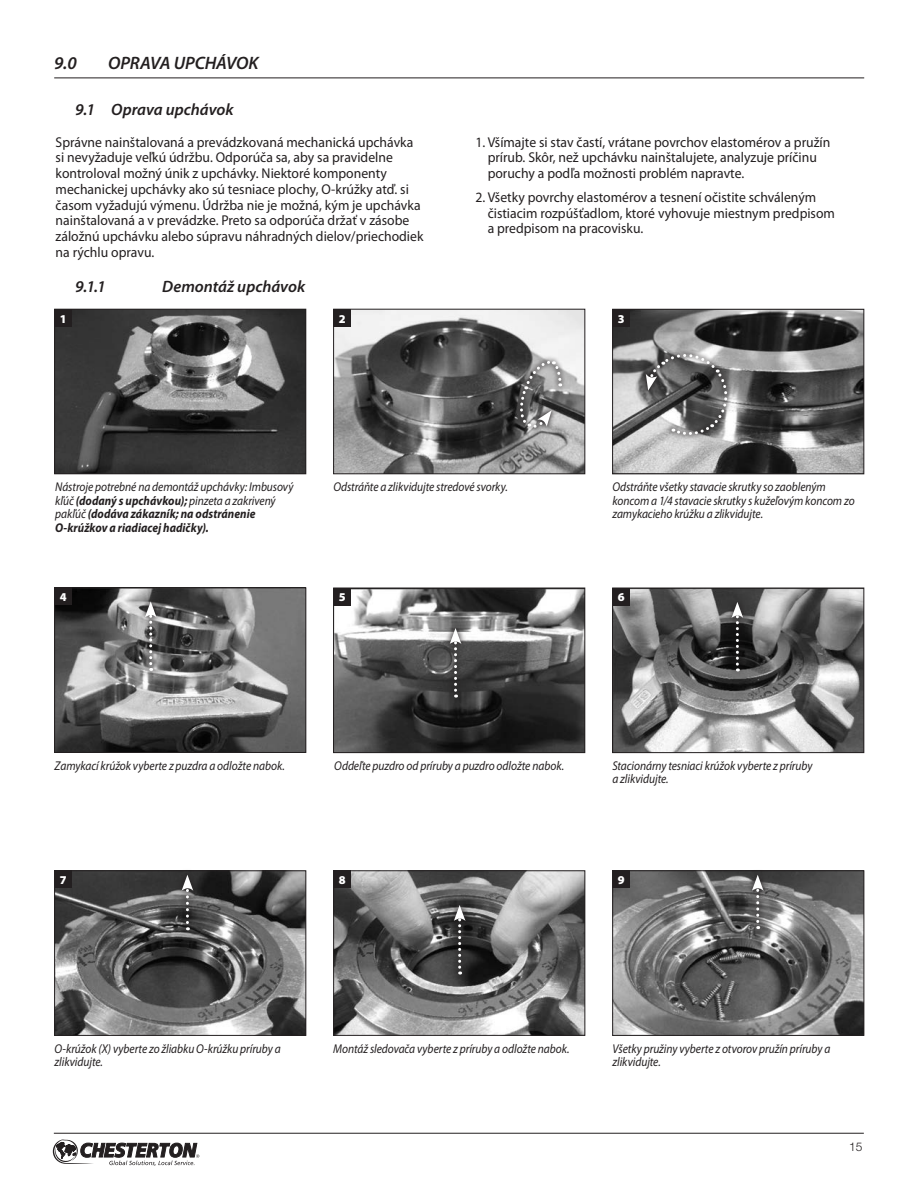
<style>
.page{position:relative;width:918px;height:1188px;background:#fff}
.page>*{position:absolute;margin:0;border:0;box-sizing:border-box;transform-origin:0 0}
.t1{font:italic 600 18px "Myriad Pro";letter-spacing:-.01em;color:#231f20}
.t2{font:italic 600 16.5px "Myriad Pro";color:#231f20}
.t3{font:14.25px/15.8px "Myriad Pro";color:#231f20;scale:.96 1}
.t4{font:italic 12.75px/13.5px "Myriad Pro";letter-spacing:-.005em;color:#231f20;scale:.9 1}
.t5{font:italic 700 12.75px/13.5px "Myriad Pro";color:#231f20;scale:.9 1}
.t6{font:900 12px "Myriad Pro";color:#fff}
.t7{font:300 12px "Helvetica Neue LT Std";color:#231f20}
.s1{font-weight:400}
</style>
<div class="page">
<svg style="left:53px;top:1139px;width:146px;height:27px"></svg>
<hr style="left:54px;top:1133px;width:810px;height:1px;background:#231f20">
<hr style="left:54px;top:78px;width:810px;height:1px;background:#231f20">
<img style="left:56px;top:311px;width:248px;height:161px">
<div style="left:54px;top:309px;width:252px;height:165px;border:1px solid #231f20"></div>
<div style="left:54px;top:309px;width:18px;height:18px;background:#231f20"></div>
<img style="left:335px;top:311px;width:248px;height:161px">
<div style="left:333px;top:309px;width:252px;height:165px;border:1px solid #231f20"></div>
<div style="left:333px;top:309px;width:18px;height:18px;background:#231f20"></div>
<img style="left:56px;top:589px;width:248px;height:162px">
<div style="left:54px;top:587px;width:252px;height:166px;border:1px solid #231f20"></div>
<div style="left:54px;top:587px;width:18px;height:18px;background:#231f20"></div>
<svg style="left:138px;top:595px;width:25px;height:82px"></svg>
<svg style="left:145px;top:601px;width:12px;height:70px"></svg>
<img style="left:335px;top:590px;width:248px;height:161px">
<div style="left:333px;top:588px;width:252px;height:165px;border:1px solid #231f20"></div>
<div style="left:333px;top:588px;width:18px;height:18px;background:#231f20"></div>
<svg style="left:443px;top:622px;width:25px;height:82px"></svg>
<svg style="left:450px;top:628px;width:11px;height:70px"></svg>
<img style="left:335px;top:872px;width:248px;height:162px">
<div style="left:333px;top:870px;width:252px;height:166px;border:1px solid #231f20"></div>
<div style="left:333px;top:870px;width:18px;height:18px;background:#231f20"></div>
<svg style="left:447px;top:899px;width:25px;height:82px"></svg>
<svg style="left:454px;top:905px;width:12px;height:70px"></svg>
<img style="left:614px;top:872px;width:248px;height:162px">
<div style="left:612px;top:870px;width:252px;height:166px;border:1px solid #231f20"></div>
<div style="left:612px;top:870px;width:18px;height:18px;background:#231f20"></div>
<svg style="left:745px;top:870px;width:25px;height:66px"></svg>
<svg style="left:752px;top:875px;width:12px;height:54px"></svg>
<img style="left:614px;top:590px;width:248px;height:161px">
<div style="left:612px;top:588px;width:252px;height:165px;border:1px solid #231f20"></div>
<div style="left:612px;top:588px;width:18px;height:18px;background:#231f20"></div>
<svg style="left:725px;top:596px;width:25px;height:82px"></svg>
<svg style="left:732px;top:602px;width:11px;height:69px"></svg>
<img style="left:56px;top:872px;width:248px;height:162px">
<div style="left:54px;top:870px;width:252px;height:166px;border:1px solid #231f20"></div>
<div style="left:54px;top:870px;width:18px;height:18px;background:#231f20"></div>
<svg style="left:175px;top:870px;width:25px;height:67px"></svg>
<svg style="left:182px;top:875px;width:11px;height:55px"></svg>
<img style="left:614px;top:311px;width:248px;height:161px">
<div style="left:612px;top:309px;width:252px;height:165px;border:1px solid #231f20"></div>
<div style="left:612px;top:309px;width:18px;height:18px;background:#231f20"></div>
<svg style="left:641px;top:348px;width:91px;height:92px"></svg>
<svg style="left:646px;top:352px;width:83px;height:83px;background:#767676"></svg>
<svg style="left:515px;top:356px;width:52px;height:77px"></svg>
<svg style="left:520px;top:359px;width:43px;height:69px;background:#878686"></svg>
<p class="t1" style="left:54px;top:51px;width:24px">9.0</p>
<p class="t1" style="left:108px;top:51px;width:152px">OPRAVA UPCHÁVOK</p>
<p class="t2" style="left:75px;top:99px;width:160px">9.1 Oprava upchávok</p>
<p class="t3" style="left:56px;top:134px;width:385px">Správne nainštalovaná a prevádzkovaná mechanická upchávka si nevyžaduje veľkú údržbu. Odporúča sa, aby sa pravidelne kontroloval možný únik z upchávky. Niektoré komponenty mechanickej upchávky ako sú tesniace plochy, O-krúžky atď. si časom vyžadujú výmenu. Údržba nie je možná, kým je upchávka nainštalovaná a v prevádzke. Preto sa odporúča držať v zásobe záložnú upchávku alebo súpravu náhradných dielov/priechodiek na rýchlu opravu.</p>
<p class="t3" style="left:488px;top:134px;width:358px;text-indent:-12px">1. Všímajte si stav častí, vrátane povrchov elastomérov a pružín prírub. Skôr, než upchávku nainštalujete, analyzuje príčinu poruchy a podľa možnosti problém napravte.</p>
<p class="t3" style="left:488px;top:189px;width:363px;text-indent:-12px">2. Všetky povrchy elastomérov a tesnení očistite schváleným čistiacim rozpúšťadlom, ktoré vyhovuje miestnym predpisom a predpisom na pracovisku.</p>
<p class="t2" style="left:75px;top:276px;width:32px">9.1.1</p>
<p class="t2" style="left:162px;top:276px;width:144px">Demontáž upchávok</p>
<p class="t6" style="left:60px;top:311px;width:8px">1</p>
<p class="t6" style="left:339px;top:311px;width:8px">2</p>
<p class="t6" style="left:618px;top:311px;width:8px">3</p>
<p class="t5" style="left:55px;top:480px;width:266px"><span class="s1">Nástroje potrebné na demontáž upchávky: Imbusový kľúč</span> (dodaný s upchávkou); <span class="s1">pinzeta a zakrivený pakľúč</span> (dodáva zákazník; na odstránenie O-krúžkov a riadiacej hadičky).</p>
<p class="t4" style="left:333px;top:480px;width:195px">Odstráňte a zlikvidujte stredové svorky.</p>
<p class="t6" style="left:60px;top:589px;width:8px">4</p>
<p class="t6" style="left:339px;top:589px;width:8px">5</p>
<p class="t4" style="left:612px;top:480px;width:271px">Odstráňte všetky stavacie skrutky so zaobleným koncom a 1/4 stavacie skrutky s kužeľovým koncom zo zamykacieho krúžku a zlikvidujte.</p>
<p class="t6" style="left:618px;top:589px;width:8px">6</p>
<p class="t4" style="left:55px;top:759px;width:257px">Zamykací krúžok vyberte z puzdra a odložte nabok.</p>
<p class="t6" style="left:60px;top:872px;width:8px">7</p>
<p class="t4" style="left:334px;top:759px;width:257px">Oddeľte puzdro od príruby a puzdro odložte nabok.</p>
<p class="t6" style="left:339px;top:872px;width:8px">8</p>
<p class="t4" style="left:612px;top:759px;width:224px">Stacionárny tesniaci krúžok vyberte z príruby a zlikvidujte.</p>
<p class="t6" style="left:618px;top:872px;width:8px">9</p>
<p class="t4" style="left:55px;top:1041px;width:253px">O-krúžok (X) vyberte zo žliabku O-krúžku príruby a zlikvidujte.</p>
<p class="t4" style="left:333px;top:1041px;width:264px">Montáž sledovača vyberte z príruby a odložte nabok.</p>
<p class="t4" style="left:612px;top:1041px;width:244px">Všetky pružiny vyberte z otvorov pružín príruby a zlikvidujte.</p>
<p class="t7" style="left:849px;top:1139px;width:15px">15</p>
</div>
